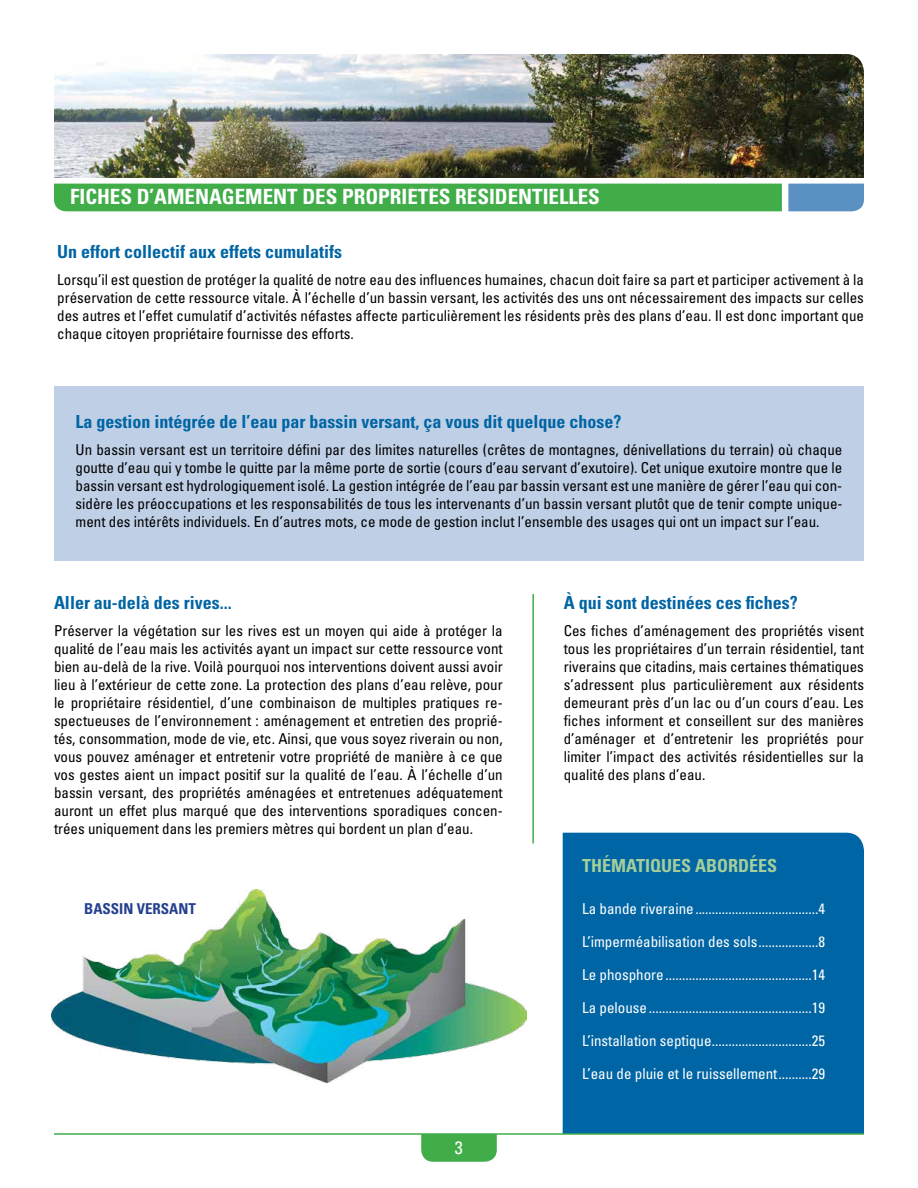
<style>
.page{position:relative;width:918px;height:1188px;background:#fff}
.page>*{position:absolute;margin:0;border:0;box-sizing:border-box;transform-origin:0 0}
.t1{font:700 condensed 21px "Univers";color:#fff}
.t2{font:700 condensed 18px "Univers";color:#0065a4}
.t3{font:700 condensed 18px "Univers";color:#a4ce9a}
.t4{font:condensed 18px "Univers";color:#fff}
.t5{font:condensed 15px/18px "Univers";color:#000;text-align:justify}
.t6{font:condensed 15px "Univers";color:#fff}
.t7{font:700 condensed 15px "Univers";color:#25408f}
</style>
<div class="page">
<div style="left:54px;top:386px;width:810px;height:175px;background:#bfcfe6"></div>
<div style="left:563px;top:833px;width:301px;height:300px;background:#0065a4"></div>
<svg style="left:421px;top:1135px;width:76px;height:27px;background:#49b050"></svg>
<img style="left:54px;top:54px;width:810px;height:124px">
<div style="left:54px;top:184px;width:728px;height:27px;background:#41ad49"></div>
<div style="left:788px;top:184px;width:76px;height:27px;background:#5b91c2"></div>
<hr style="left:54px;top:1133px;width:810px;height:2px;background:#41ad49">
<img style="left:52px;top:889px;width:474px;height:193px">
<hr style="left:532px;top:594px;width:2px;height:249px;background:#41ad49">
<h1 class="t1" style="left:70px;top:184px;width:531px">FICHES D’AMÉNAGEMENT DES PROPRIÉTÉS RÉSIDENTIELLES</h1>
<p class="t2" style="left:57px;top:241px;width:287px">Un effort collectif aux effets cumulatifs</p>
<p class="t5" style="left:57px;top:271px;width:808px">Lorsqu’il est question de protéger la qualité de notre eau des influences humaines, chacun doit faire sa part et participer activement à la préservation de cette ressource vitale. À l’échelle d’un bassin versant, les activités des uns ont nécessairement des impacts sur celles des autres et l’effet cumulatif d’activités néfastes affecte particulièrement les résidents près des plans d’eau. Il est donc important que chaque citoyen propriétaire fournisse des efforts.</p>
<p class="t2" style="left:76px;top:411px;width:547px">La gestion intégrée de l’eau par bassin versant, ça vous dit quelque chose?</p>
<p class="t5" style="left:76px;top:440px;width:768px">Un bassin versant est un territoire défini par des limites naturelles (crêtes de montagnes, dénivellations du terrain) où chaque goutte d’eau qui y tombe le quitte par la même porte de sortie (cours d’eau servant d’exutoire). Cet unique exutoire montre que le bassin versant est hydrologiquement isolé. La gestion intégrée de l’eau par bassin versant est une manière de gérer l’eau qui con&shy;sidère les préoccupations et les responsabilités de tous les intervenants d’un bassin versant plutôt que de tenir compte unique&shy;ment des intérêts individuels. En d’autres mots, ce mode de gestion inclut l’ensemble des usages qui ont un impact sur l’eau.</p>
<p class="t2" style="left:54px;top:592px;width:179px">Aller au-delà des rives...</p>
<p class="t5" style="left:54px;top:622px;width:450px">Préserver la végétation sur les rives est un moyen qui aide à protéger la qualité de l’eau mais les activités ayant un impact sur cette ressource vont bien au-delà de la rive. Voilà pourquoi nos interventions doivent aussi avoir lieu à l’extérieur de cette zone. La protection des plans d’eau relève, pour le propriétaire résidentiel, d’une combinaison de multiples pratiques re&shy;spectueuses de l’environnement : aménagement et entretien des proprié&shy;tés, consommation, mode de vie, etc. Ainsi, que vous soyez riverain ou non, vous pouvez aménager et entretenir votre propriété de manière à ce que vos gestes aient un impact positif sur la qualité de l’eau. À l’échelle d’un bassin versant, des propriétés aménagées et entretenues adéquatement auront un effet plus marqué que des interventions sporadiques concen&shy;trées uniquement dans les premiers mètres qui bordent un plan d’eau.</p>
<p class="t7" style="left:84px;top:899px;width:113px">BASSIN VERSANT</p>
<p class="t4" style="left:455px;top:1136px;width:9px">3</p>
<p class="t2" style="left:564px;top:592px;width:235px">À qui sont destinées ces fiches?</p>
<p class="t5" style="left:564px;top:622px;width:302px">Ces fiches d’aménagement des propriétés visent tous les propriétaires d’un terrain résidentiel, tant riverains que citadins, mais certaines thématiques s’adressent plus particulièrement aux résidents demeurant près d’un lac ou d’un cours d’eau. Les fiches informent et conseillent sur des manières d’aménager et d’entretenir les propriétés pour limiter l’impact des activités résidentielles sur la qualité des plans d’eau.</p>
<p class="t3" style="left:582px;top:854px;width:196px">THÉMATIQUES ABORDÉES</p>
<p class="t6" style="left:582px;top:899px;width:245px">La bande riveraine.....................................4</p>
<p class="t6" style="left:582px;top:932px;width:245px">L’imperméabilisation des sols..................8</p>
<p class="t6" style="left:582px;top:965px;width:245px">Le phosphore............................................14</p>
<p class="t6" style="left:582px;top:998px;width:245px">La pelouse.................................................19</p>
<p class="t6" style="left:582px;top:1031px;width:245px">L’installation septique..............................25</p>
<p class="t6" style="left:582px;top:1064px;width:245px">L’eau de pluie et le ruissellement..........29</p>
</div>
